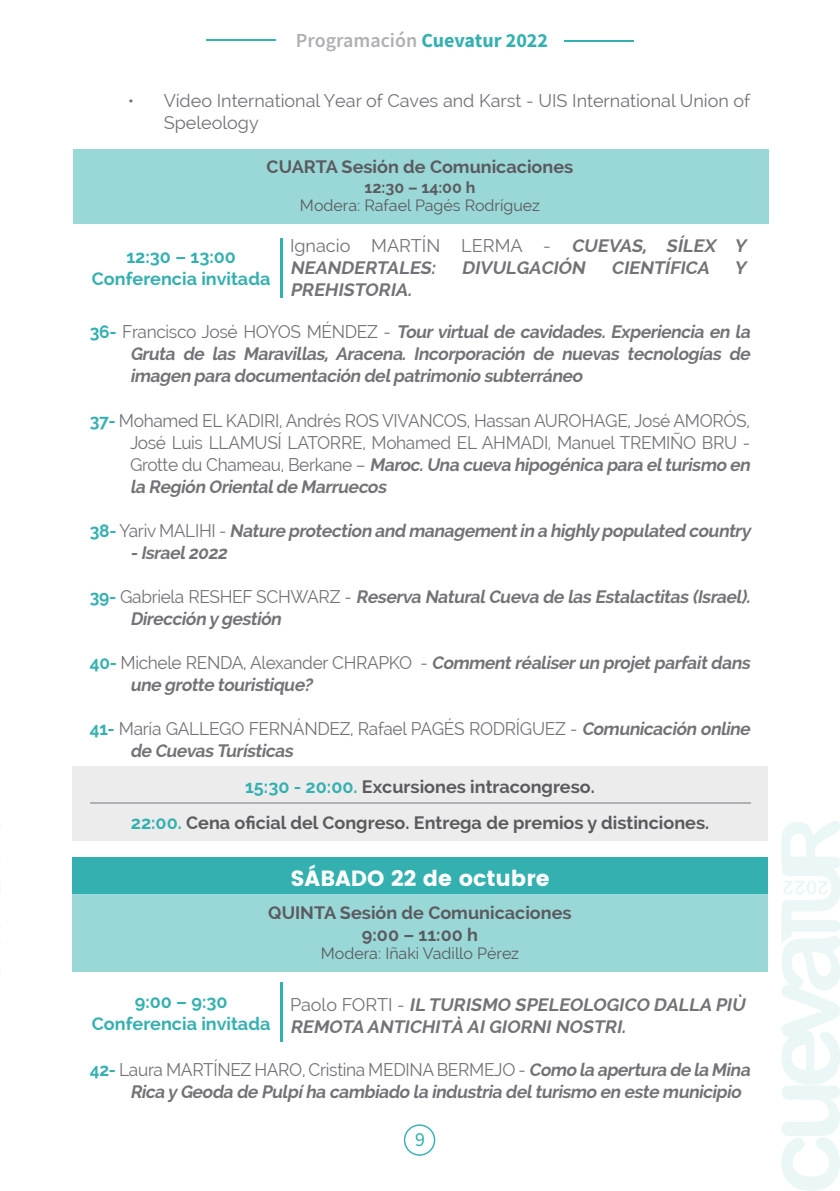
<style>
.page{position:relative;width:840px;height:1191px;background:#fff}
.page>*{position:absolute;margin:0;border:0;box-sizing:border-box;transform-origin:0 0}
.t1{font:22px "Poppins";color:#fff}
.t2{font:600 20px "Source Sans Pro";color:#aeb0b2}
.t3{font:20px "Source Sans Pro";color:#35b0b0}
.t4{font:italic 700 18px/22px "Raleway";color:#727277;scale:.96 1}
.t5{font:18px/22px "Raleway";letter-spacing:-.02em;color:#727277;scale:.96 1}
.t6{font:700 18px/36px "Raleway";color:#5b5b5f;text-align:center}
.t7{font:italic 700 18px/22px "Raleway";color:#727277}
.t8{font:18px/22px "Raleway";color:#727277}
.t9{font:700 18px/22px "Raleway";color:#35b0b0;text-align:center}
.t10{font:16px "Raleway";color:#5b5b5f}
.t11{font:700 16px "Raleway";color:#5b5b5f}
.s1{font-weight:700;color:#35b0b0}
.s2{font-weight:400;font-style:normal}
.s3{font-style:normal;color:#35b0b0}
.s4{font-weight:700;font-style:italic}
.s5{color:#35b0b0}
</style>
<div class="page">
<hr style="left:206px;top:39px;width:70px;height:2px;background:#35b0b0">
<hr style="left:563px;top:41px;width:70px;height:1px;background:#35b0b0">
<div style="left:403px;top:1124px;width:32px;height:31px;border:1px solid #35b0b0;border-radius:50%"></div>
<svg style="left:0;top:825px;width:1px;height:149px"></svg>
<svg style="left:781px;top:821px;width:58px;height:370px"></svg>
<div style="left:73px;top:150px;width:695px;height:74px;background:#9ad7d7"></div>
<div style="left:73px;top:766px;width:694px;height:74px;background:#ececec"></div>
<div style="left:73px;top:876px;width:694px;height:95px;background:#9ad7d7"></div>
<div style="left:73px;top:857px;width:694px;height:37px;background:#35b0b0"></div>
<hr style="left:280px;top:238px;width:2px;height:59px;background:#35b0b0">
<hr style="left:280px;top:982px;width:2px;height:60px;background:#35b0b0">
<hr style="left:90px;top:802px;width:660px;height:1px;background:#aeb0b2">
<p class="t2" style="left:296px;top:27px;width:253px">Programación <span class="s1">Cuevatur 2022</span></p>
<p class="t8" style="left:164px;top:90px;width:587px;text-indent:-36px">• Vídeo International Year of Caves and Karst - UIS International Union of<br>Speleology</p>
<p class="t6" style="left:266px;top:149px;width:308px">CUARTA Sesión de Comunicaciones</p>
<p class="t11" style="left:364px;top:179px;width:112px">12:30 – 14:00 h</p>
<p class="t10" style="left:300px;top:196px;width:241px">Modera: Rafael Pagés Rodríguez</p>
<p class="t9" style="left:92px;top:246px;width:180px">12:30 – 13:00<br>Conferencia invitada</p>
<p class="t7" style="left:290px;top:235px;width:460px"><span class="s2">Ignacio MARTÍN LERMA -</span> CUEVAS, SÍLEX Y<br>NEANDERTALES:</p>
<p class="t7" style="left:461px;top:257px;width:129px">DIVULGACIÓN</p>
<p class="t7" style="left:611px;top:257px;width:139px">CIENTÍFICA Y</p>
<p class="t7" style="left:290px;top:279px;width:126px">PREHISTORIA.</p>
<p class="t4" style="left:130px;top:321px;width:650px;text-align:justify;text-indent:-40px"><span class="s3">3 6 -</span> <span class="s2">F r a n c i s c o J o s é H OYO S M É N D E Z -</span> Tourvirtual de cavidades. Experiencia en la Gruta de las Maravillas, Aracena. Incorporación de nuevas tecnologías de imagen para documentación delpatrimonio subterráneo</p>
<p class="t5" style="left:130px;top:409px;width:650px;text-indent:-40px"><span class="s1">37-</span> Mohamed EL KADIRI, Andrés ROS VIVANCOS, Hassan AUROHAGE, José AMORÓS, José Luis LLAMUSÍ LATORRE, Mohamed EL AHMADI, Manuel TREMIÑO BRU - G r o t t e d u C h a m e a u , B e r k a n e – <span class="s4">Maroc.Una cueva hipogénica para elturismo en la Región Orientalde Marruecos</span></p>
<p class="t4" style="left:130px;top:519px;width:647px;text-indent:-40px"><span class="s3">3 8 -</span> <span class="s2">Ya r i v M A L I H I -</span> Nature protection and managementin a highly populated country -Israel2022</p>
<p class="t4" style="left:130px;top:585px;width:650px;text-indent:-40px"><span class="s3">3 9 -</span> <span class="s2">G a b r i e l a R E S H E F S C H WA R Z -</span> Reserva NaturalCueva de las Estalactitas (Israel).<br>Dirección y gestión</p>
<p class="t4" style="left:130px;top:651px;width:650px;text-indent:-40px"><span class="s3">40-</span> <span class="s2">Michele RENDA, Alexander CHRAPKO -</span> Commentréaliserun projetparfaitdans une grotte touristique?</p>
<p class="t5" style="left:130px;top:717px;width:650px;text-indent:-40px"><span class="s1">41-</span> María GALLEGO FERNÁNDEZ, Rafael PAGÉS RODRÍGUEZ - <span class="s4">Comunicación online de Cuevas Turísticas</span></p>
<p class="t6" style="left:131px;top:768px;width:579px"><span class="s5">15:30 - 20:00.</span> Excursiones intracongreso.<br><span class="s5">22:00.</span> Cena oficial del Congreso. Entrega de premios y distinciones.</p>
<p class="t1" style="left:290px;top:865px;width:260px">SÁBADO 22 de octubre</p>
<p class="t6" style="left:268px;top:902px;width:305px;line-height:22px">QUINTA Sesión de Comunicaciones<br>9:00 – 11:00 h</p>
<p class="t10" style="left:321px;top:944px;width:200px">Modera: Iñaki Vadillo Pérez</p>
<p class="t9" style="left:92px;top:990px;width:180px">9:00 – 9:30<br>Conferencia invitada</p>
<p class="t7" style="left:290px;top:993px;width:460px"><span class="s2">P a o l o F O R T I -</span> IL TURISMO SPELEOLOGICO DALLA PIÙ<br>REMOTA ANTICHITÀ AIGIORNINOSTRI.</p>
<p class="t4" style="left:130px;top:1059px;width:650px;text-indent:-40px"><span class="s3">42-</span> <span class="s2">Laura MARTÍNEZ HARO, Cristina MEDINA BERMEJO -</span> Como la apertura de la Mina<br>Rica y Geoda de Pulpíha cambiado la industria delturismo en este municipio</p>
<p class="t3" style="left:415px;top:1126px;width:11px">9</p>
</div>
